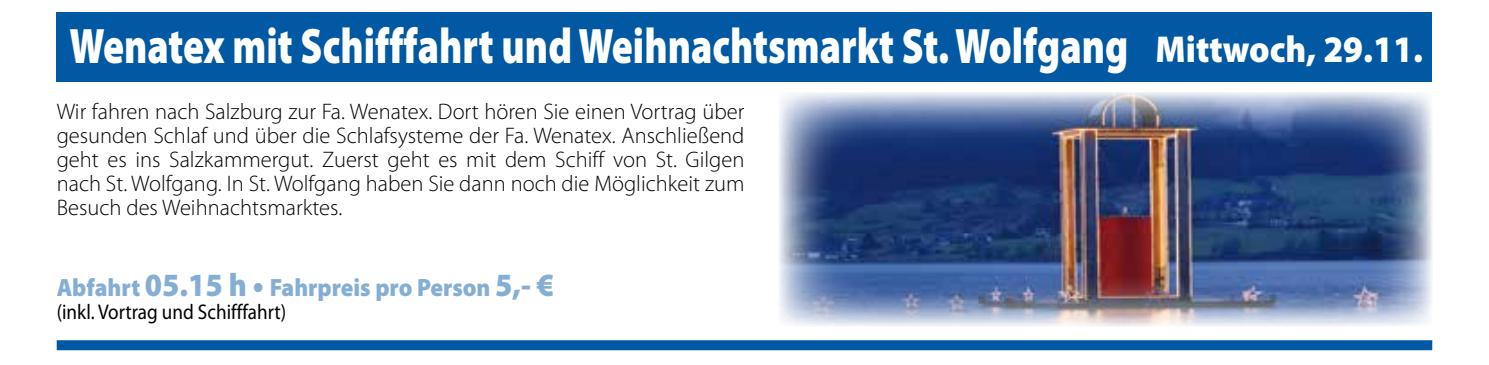
<style>
.page{position:relative;width:1489px;height:365px;background:#fff}
.page>*{position:absolute;margin:0;border:0;box-sizing:border-box;transform-origin:0 0}
.t1{font:900 50px "Myriad Pro";color:#fff;scale:.78 1}
.t2{font:900 25px "Myriad Pro";color:#85aed5;scale:.93 1}
.t3{font:300 22.5px/24px "Myriad Pro";color:#000;text-align:justify}
.t4{font:21.25px "Myriad Pro";color:#000;scale:.9 1}
.s1{font-size:37.5px}
.s2{font-size:32.5px}
</style>
<div class="page">
<div style="left:57px;top:13px;width:1374px;height:69px;background:#0059a2"></div>
<div style="left:57px;top:340px;width:1374px;height:10px;background:#0059a2"></div>
<img style="left:779px;top:92px;width:652px;height:234px">
<h1 class="t1" style="left:69px;top:13px;width:1736px">Wenatex mit Schifffahrt und Weihnachtsmarkt St. Wolfgang <span class="s1">Mittwoch, 29.11.</span></h1>
<p class="t3" style="left:57px;top:99px;width:689px">Wir fahren nach Salzburg zur Fa. Wenatex. Dort hören Sie einen Vortrag über gesunden Schlaf und über die Schlafsysteme der Fa. Wenatex. Anschließend geht es ins Salzkammergut. Zuerst geht es mit dem Schiff von St. Gilgen nach St. Wolfgang. In St. Wolfgang haben Sie dann noch die Möglichkeit zum Besuch des Weihnachtsmarktes.</p>
<p class="t2" style="left:57px;top:271px;width:536px">Abfahrt <span class="s2">05.15 h •</span> Fahrpreis pro Person <span class="s2">5,- €</span></p>
<p class="t4" style="left:57px;top:298px;width:256px">(inkl. Vortrag und Schifffahrt)</p>
</div>
